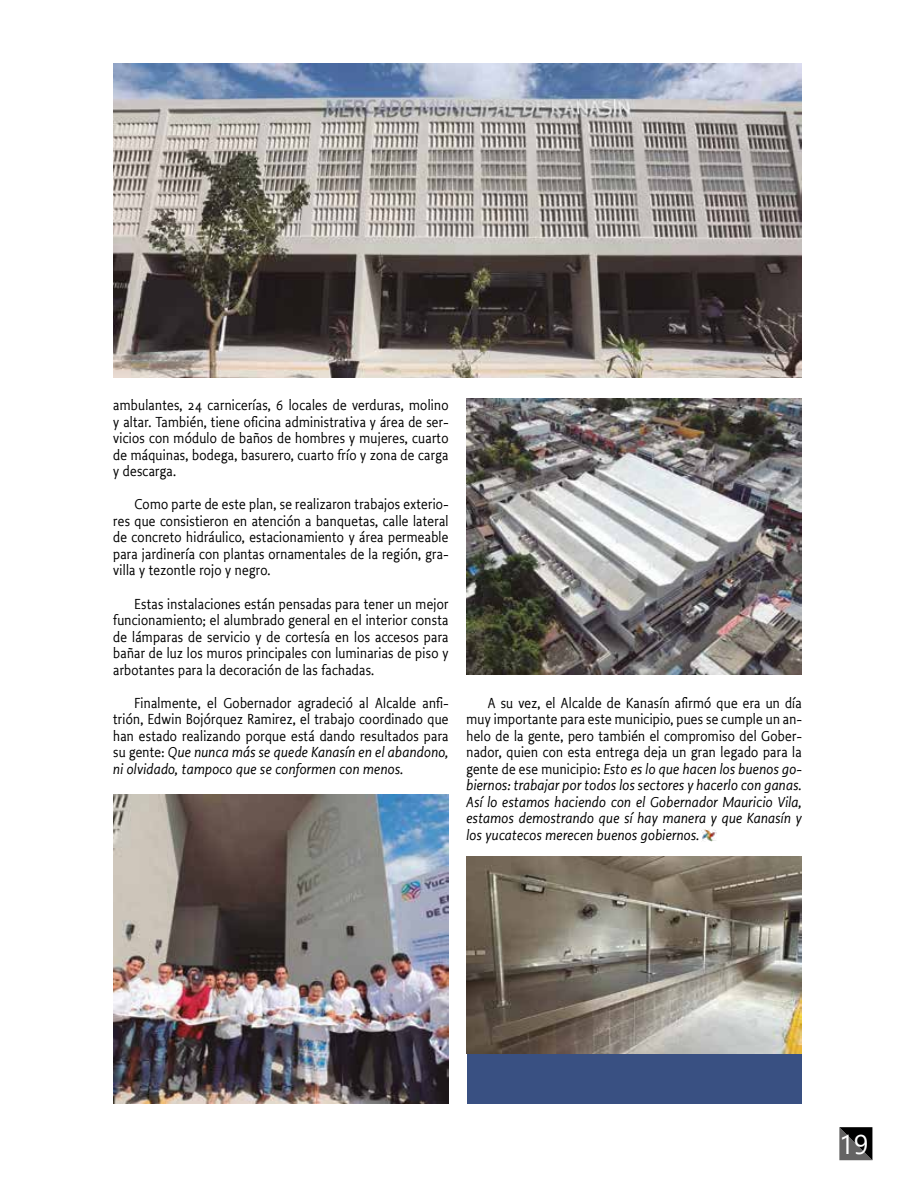
<style>
.page{position:relative;width:915px;height:1191px;background:#fff}
.page>*{position:absolute;margin:0;border:0;box-sizing:border-box;transform-origin:0 0}
.t1{font:27px "Segoe UI";color:#fff}
.t2{font:15px/16.5px "Productus";letter-spacing:.02em;color:#000;text-align:justify}
.t3{font:italic 15px/16.5px "Productus";letter-spacing:.02em;color:#000;text-align:justify}
.s1{font-style:italic}
.s2{font-style:normal}
</style>
<div class="page">
<img style="left:701px;top:829px;width:15px;height:13px">
<img style="left:113px;top:64px;width:688px;height:313px">
<img style="left:113px;top:794px;width:335px;height:309px">
<img style="left:466px;top:399px;width:335px;height:275px">
<div style="left:466px;top:1054px;width:335px;height:49px;background:#395082"></div>
<img style="left:466px;top:856px;width:335px;height:197px">
<svg style="left:839px;top:1127px;width:33px;height:33px"></svg>
<p class="t2" style="left:113px;top:397px;width:336px">ambulantes, 24 carnicerías, 6 locales de verduras, molino y altar. También, tiene oficina administrativa y área de ser&shy;vicios con módulo de baños de hombres y mujeres, cuarto de máquinas, bodega, basurero, cuarto frío y zona de carga y descarga.</p>
<p class="t2" style="left:113px;top:496px;width:336px;text-indent:21px">Como parte de este plan, se realizaron trabajos exterio&shy;res que consistieron en atención a banquetas, calle lateral de concreto hidráulico, estacionamiento y área permeable para jardinería con plantas ornamentales de la región, gra&shy;villa y tezontle rojo y negro.</p>
<p class="t2" style="left:113px;top:595px;width:336px;text-indent:21px">Estas instalaciones están pensadas para tener un mejor funcionamiento; el alumbrado general en el interior consta de lámparas de servicio y de cortesía en los accesos para bañar de luz los muros principales con luminarias de piso y arbotantes para la decoración de las fachadas.</p>
<p class="t2" style="left:113px;top:694px;width:336px;text-indent:21px">Finalmente, el Gobernador agradeció al Alcalde anfi&shy;trión, Edwin Bojórquez Ramirez, el trabajo coordinado que han estado realizando porque está dando resultados para su gente: <span class="s1">Que nunca más se quede Kanasín en el abandono, ni olvidado, tampoco que se conformen con menos.</span></p>
<p class="t3" style="left:466px;top:694px;width:337px;text-indent:21px"><span class="s2">A su vez, el Alcalde de Kanasín afirmó que era un día muy importante para este municipio, pues se cumple un an&shy;helo de la gente, pero también el compromiso del Gober&shy;nador, quien con esta entrega deja un gran legado para la gente de ese municipio:</span> Esto es lo que hacen los buenos go&shy;biernos: trabajar por todos los sectores y hacerlo con ganas.<br>Así lo estamos haciendo con el Gobernador Mauricio Vila, estamos demostrando que sí hay manera y que Kanasín y los yucatecos merecen buenos gobiernos.</p>
<h1 class="t1" style="left:838px;top:1118px;width:31px">19</h1>
</div>
